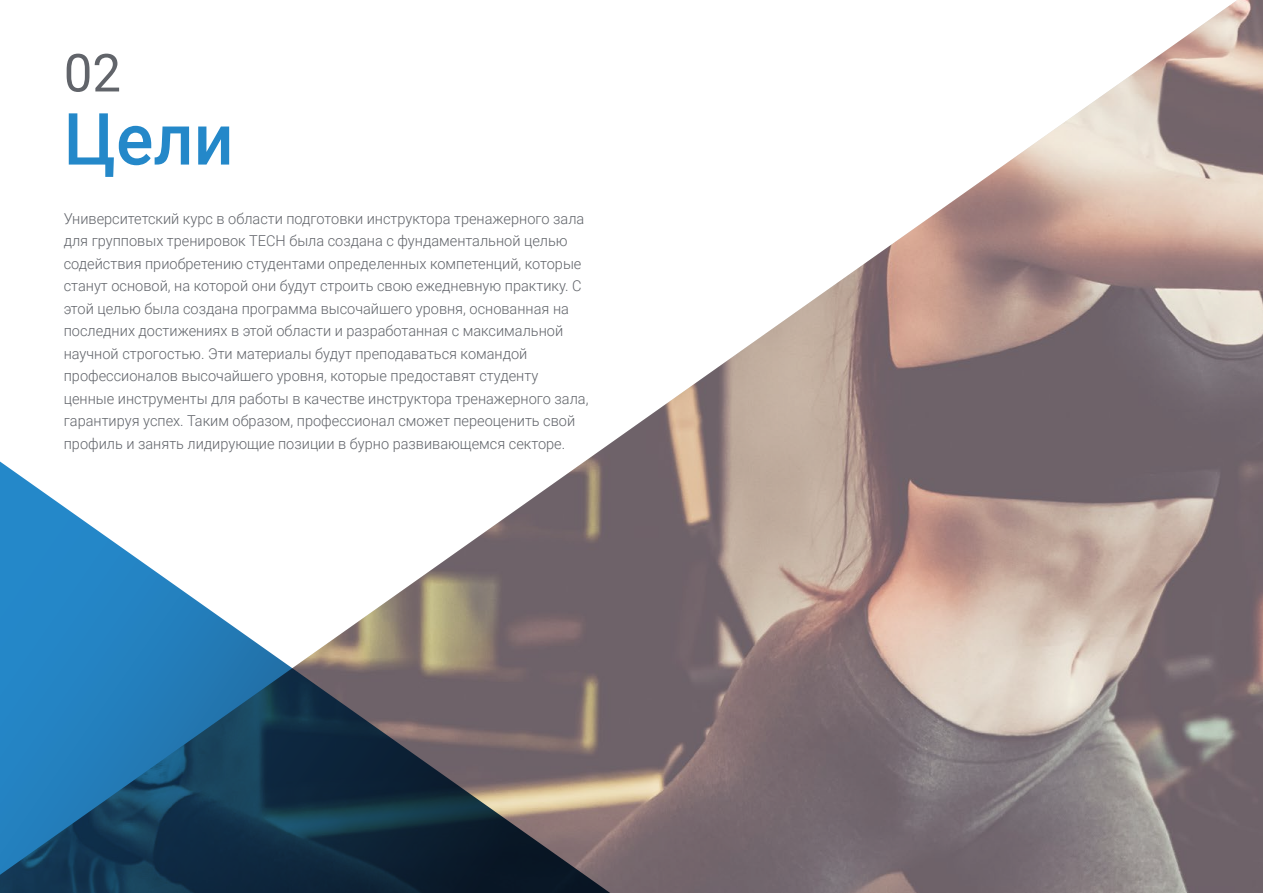
<style>
.page{position:relative;width:1263px;height:893px;background:#fff}
.page>*{position:absolute;margin:0;border:0;box-sizing:border-box;transform-origin:0 0}
.t1{font:500 72px "Roboto";color:#2488c9}
.t2{font:52.5px "Roboto";color:#61646a}
.t3{font:300 15px/22.5px "Roboto";color:#61646a}
</style>
<div class="page">
<img style="left:606px;top:0;width:657px;height:893px">
<svg style="left:0;top:446px;width:640px;height:447px"></svg>
<h2 class="t2" style="left:64px;top:36px;width:59px">02</h2>
<h1 class="t1" style="left:64px;top:89px;width:171px">Цели</h1>
<p class="t3" style="left:64px;top:207px;width:526px">Университетский курс в области подготовки инструктора тренажерного зала для групповых тренировок TECH была создана с фундаментальной целью содействия приобретению студентами определенных компетенций, которые станут основой, на которой они будут строить свою ежедневную практику. С этой целью была создана программа высочайшего уровня, основанная на последних достижениях в этой области и разработанная с максимальной научной строгостью. Эти материалы будут преподаваться командой профессионалов высочайшего уровня, которые предоставят студенту ценные инструменты для работы в качестве инструктора тренажерного зала, гарантируя успех. Таким образом, профессионал сможет переоценить свой профиль и занять лидирующие позиции в бурно развивающемся секторе.</p>
</div>
